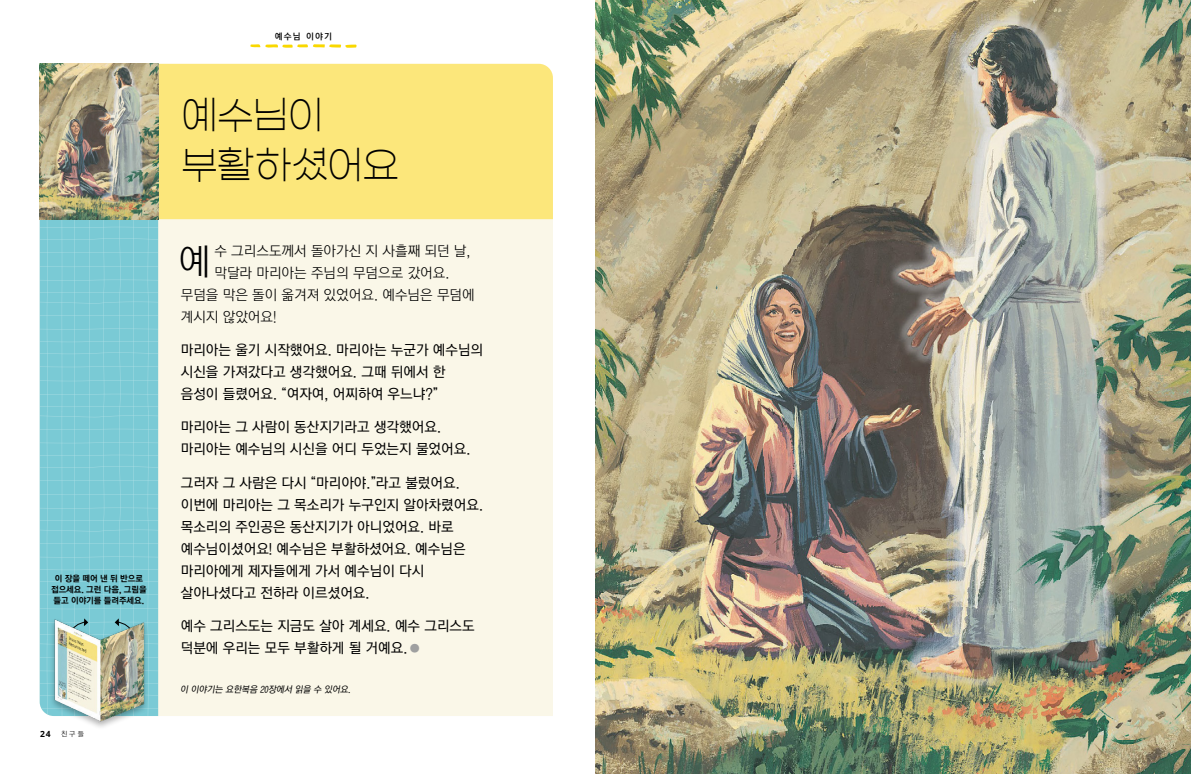
<style>
.page{position:relative;width:1191px;height:774px;background:#fff}
.page>*{position:absolute;margin:0;border:0;box-sizing:border-box;transform-origin:0 0}
.t1{font:39px/50.5px "Gmarket Sans TTF Light";letter-spacing:-.045em;color:#000}
.t2{font:36px "YDVYGO Std 52";color:#000}
.t3{font:14px/22px "YDVYGO Std 53";color:#000}
.t4{font:14px "YDVYGO Std 52";color:#000}
.t5{font:italic 9px "YDVYGO Std 53";color:#000}
.t6{font:8.8px "YDVYGO Std 54";letter-spacing:.13em;color:#000}
.t7{font:8.5px/11px "YDVYGO Std 55";letter-spacing:-.01em;color:#000;text-align:center}
.t8{font:700 8.5px "Zoramlds Lat";color:#000}
.t9{font:7px "YDVYGO Std 52";color:#000}
.s1{font-family:"Noto Serif CJ Kkr";font-size:10px;color:#9fa0a0}
</style>
<div class="page">
<img style="left:595px;top:0;width:596px;height:774px">
<div style="left:158px;top:219px;width:395px;height:497px;background:#faf7e8"></div>
<div style="left:158px;top:64px;width:395px;height:155px;background:#fce77b"></div>
<svg style="left:250px;top:44px;width:107px;height:4px"></svg>
<img style="left:40px;top:64px;width:118px;height:155px">
<svg style="left:40px;top:219px;width:118px;height:497px"></svg>
<div style="left:49px;top:617px;width:100px;height:113px;background:#000;opacity:.3"></div>
<img style="left:53px;top:617px;width:94px;height:108px">
<p class="t7" style="left:51px;top:573px;width:97px">이 장을 떼어 낸 뒤 반으로 접으세요. 그런 다음, 그림을 들고 이야기를 들려주세요.</p>
<p class="t8" style="left:40px;top:728px;width:12px">24</p>
<p class="t9" style="left:61px;top:731px;width:24px">친구들</p>
<p class="t6" style="left:275px;top:32px;width:59px">예수님 이야기</p>
<p class="t1" style="left:181px;top:91px;width:220px">예수님이 부활하셨어요</p>
<p class="t2" style="left:178px;top:244px;width:34px">예</p>
<p class="t4" style="left:214px;top:244px;width:258px">수 그리스도께서 돌아가신 지 사흘째 되던 날,</p>
<p class="t4" style="left:214px;top:266px;width:237px">막달라 마리아는 주님의 무덤으로 갔어요.</p>
<p class="t4" style="left:181px;top:288px;width:295px">무덤을 막은 돌이 옮겨져 있었어요. 예수님은 무덤에</p>
<p class="t4" style="left:181px;top:310px;width:97px">계시지 않았어요!</p>
<p class="t3" style="left:181px;top:340px;width:304px">마리아는 울기 시작했어요. 마리아는 누군가 예수님의 시신을 가져갔다고 생각했어요. 그때 뒤에서 한 음성이 들렸어요. “여자여, 어찌하여 우느냐?”</p>
<p class="t3" style="left:181px;top:417px;width:291px">마리아는 그 사람이 동산지기라고 생각했어요. 마리아는 예수님의 시신을 어디 두었는지 물었어요.</p>
<p class="t3" style="left:181px;top:472px;width:304px">그러자 그 사람은 다시 “마리아야.”라고 불렀어요. 이번에 마리아는 그 목소리가 누구인지 알아차렸어요. 목소리의 주인공은 동산지기가 아니었어요. 바로 예수님이셨어요! 예수님은 부활하셨어요. 예수님은 마리아에게 제자들에게 가서 예수님이 다시 살아나셨다고 전하라 이르셨어요.</p>
<p class="t3" style="left:181px;top:616px;width:295px">예수 그리스도는 지금도 살아 계세요. 예수 그리스도 덕분에 우리는 모두 부활하게 될 거예요. <span class="s1">●</span></p>
<p class="t5" style="left:180px;top:685px;width:174px">이 이야기는 요한복음 20장에서 읽을 수 있어요.</p>
</div>
